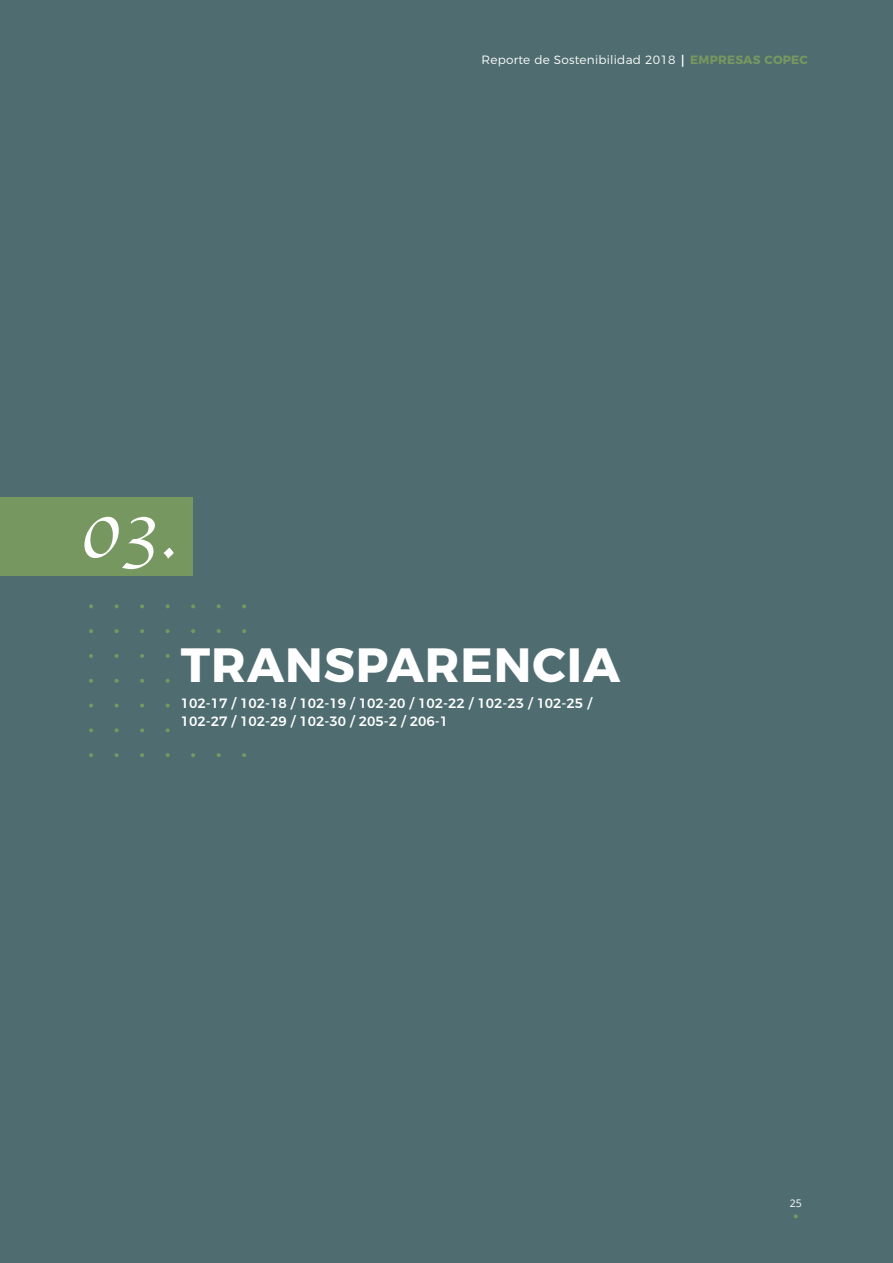
<style>
.page{position:relative;width:893px;height:1263px;background:#4f6d70}
.page>*{position:absolute;margin:0;border:0;box-sizing:border-box;transform-origin:0 0}
.t1{font:79.65px "Apple Chancery";color:#fff}
.t2{font:700 48px "Montserrat";letter-spacing:.02em;color:#fff}
.t3{font:500 13.5px/18px "Montserrat";color:#fff}
.t4{font:300 12px "Montserrat";letter-spacing:.02em;color:#fff}
.t5{font:10.5px "Open Sans";color:#fff}
.s1{font-family:"Open Sans";font-weight:700}
.s2{font-weight:700;color:#769860}
</style>
<div class="page">
<svg style="left:794px;top:1214px;width:4px;height:4px"></svg>
<svg style="left:89px;top:604px;width:4px;height:4px"></svg>
<svg style="left:115px;top:604px;width:4px;height:4px"></svg>
<svg style="left:140px;top:604px;width:4px;height:4px"></svg>
<svg style="left:166px;top:604px;width:4px;height:4px"></svg>
<svg style="left:191px;top:604px;width:4px;height:4px"></svg>
<svg style="left:217px;top:604px;width:4px;height:4px"></svg>
<svg style="left:242px;top:604px;width:4px;height:4px"></svg>
<svg style="left:89px;top:629px;width:4px;height:4px"></svg>
<svg style="left:115px;top:629px;width:4px;height:4px"></svg>
<svg style="left:140px;top:629px;width:4px;height:4px"></svg>
<svg style="left:166px;top:629px;width:4px;height:4px"></svg>
<svg style="left:191px;top:629px;width:4px;height:4px"></svg>
<svg style="left:217px;top:629px;width:4px;height:4px"></svg>
<svg style="left:242px;top:629px;width:4px;height:4px"></svg>
<svg style="left:89px;top:654px;width:4px;height:4px"></svg>
<svg style="left:115px;top:654px;width:4px;height:4px"></svg>
<svg style="left:140px;top:654px;width:4px;height:4px"></svg>
<svg style="left:166px;top:654px;width:4px;height:4px"></svg>
<svg style="left:89px;top:679px;width:4px;height:4px"></svg>
<svg style="left:115px;top:679px;width:4px;height:4px"></svg>
<svg style="left:140px;top:679px;width:4px;height:4px"></svg>
<svg style="left:166px;top:679px;width:4px;height:4px"></svg>
<svg style="left:89px;top:703px;width:4px;height:4px"></svg>
<svg style="left:115px;top:703px;width:4px;height:4px"></svg>
<svg style="left:140px;top:703px;width:4px;height:4px"></svg>
<svg style="left:166px;top:703px;width:4px;height:4px"></svg>
<svg style="left:89px;top:728px;width:4px;height:4px"></svg>
<svg style="left:115px;top:728px;width:4px;height:4px"></svg>
<svg style="left:140px;top:728px;width:4px;height:4px"></svg>
<svg style="left:166px;top:728px;width:4px;height:4px"></svg>
<svg style="left:89px;top:753px;width:4px;height:4px"></svg>
<svg style="left:115px;top:753px;width:4px;height:4px"></svg>
<svg style="left:140px;top:753px;width:4px;height:4px"></svg>
<svg style="left:166px;top:753px;width:4px;height:4px"></svg>
<svg style="left:191px;top:753px;width:4px;height:4px"></svg>
<svg style="left:217px;top:753px;width:4px;height:4px"></svg>
<svg style="left:242px;top:753px;width:4px;height:4px"></svg>
<div style="left:0;top:497px;width:192px;height:78px;background:#769860"></div>
<h1 class="t1" style="left:79px;top:468px;width:99px">03.</h1>
<p class="t4" style="left:481px;top:50px;width:328px">Reporte de Sostenibilidad 2018 <span class="s1">|</span> <span class="s2">EMPRESAS COPEC</span></p>
<h2 class="t2" style="left:181px;top:625px;width:441px">TRANSPARENCIA</h2>
<p class="t3" style="left:181px;top:693px;width:412px">102-17 / 102-18 / 102-19 / 102-20 / 102-22 / 102-23 / 102-25 /<br>102-27 / 102-29 / 102-30 / 205-2 / 206-1</p>
<p class="t5" style="left:790px;top:1196px;width:14px">25</p>
</div>
